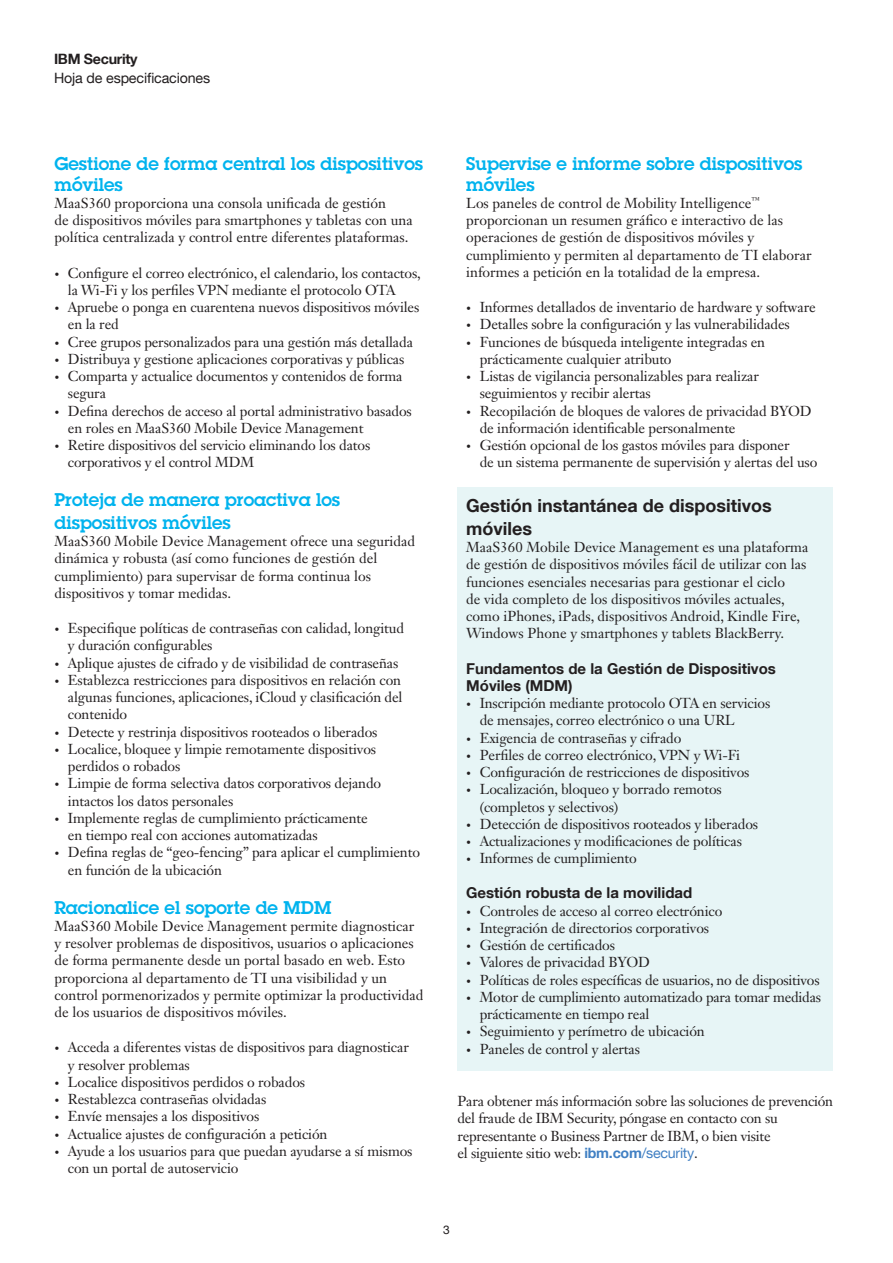
<style>
.page{position:relative;width:893px;height:1263px;background:#fff}
.page>*{position:absolute;margin:0;border:0;box-sizing:border-box;transform-origin:0 0}
._2A_head__color{font:600 18px/21px "Lubalin Graph Std";color:#00b3ee}
._2A_head__color-2{font:700 18px/22.5px "Helvetica Neue LT Com";color:#231f20}
._2B_sub_head_1__colo{font:700 15px/16.5px "Helvetica Neue LT Com";color:#231f20}
._2C_body{font:14.25px/17.2px "Janson Text LT Std";letter-spacing:-.01em;color:#231f20}
._0A_collateral_type{font:14.25px "Helvetica Neue LT Com";letter-spacing:-.01em;color:#231f20}
._0A_business_unit{font:700 14.25px "Helvetica Neue LT Com";letter-spacing:-.02em;color:#231f20}
._0B_industry_area{font:12px "Helvetica Neue LT Com";color:#231f20}
.s1{font-size:9.75px}
.s2{font-family:"Helvetica Neue LT Com";font-weight:700;color:#4180c3}
.s3{font-family:"Helvetica Neue LT Com";color:#4180c3}
</style>
<div class="page">
<div style="left:458px;top:487px;width:375px;height:583px;background:#e7f5f6"></div>
<p class="_0A_business_unit" style="left:54px;top:50px;width:85px">IBM Security</p>
<p class="_0A_collateral_type" style="left:54px;top:69px;width:158px">Hoja de especificaciones</p>
<p class="_2A_head__color" style="left:54px;top:152px;width:370px">Gestione de forma central los dispositivos móviles</p>
<p class="_2C_body" style="left:54px;top:194px;width:360px">MaaS360 proporciona una consola unificada de gestión<br>de dispositivos móviles para smartphones y tabletas con una política centralizada y control entre diferentes plataformas.</p>
<p class="_2C_body" style="left:68px;top:264px;width:354px;text-indent:-14px"><span class="s1">•</span> Configure el correo electrónico, el calendario, los contactos, la Wi-Fi y los perfiles VPN mediante el protocolo OTA</p>
<p class="_2C_body" style="left:68px;top:298px;width:353px;text-indent:-14px"><span class="s1">•</span> Apruebe o ponga en cuarentena nuevos dispositivos móviles en la red</p>
<p class="_2C_body" style="left:54px;top:333px;width:360px"><span class="s1">•</span> Cree grupos personalizados para una gestión más detallada</p>
<p class="_2C_body" style="left:54px;top:350px;width:351px"><span class="s1">•</span> Distribuya y gestione aplicaciones corporativas y públicas</p>
<p class="_2C_body" style="left:68px;top:367px;width:336px;text-indent:-14px"><span class="s1">•</span> Comparta y actualice documentos y contenidos de forma segura</p>
<p class="_2C_body" style="left:68px;top:402px;width:345px;text-indent:-14px"><span class="s1">•</span> Defina derechos de acceso al portal administrativo basados en roles en MaaS360 Mobile Device Management</p>
<p class="_2C_body" style="left:68px;top:436px;width:304px;text-indent:-14px"><span class="s1">•</span> Retire dispositivos del servicio eliminando los datos corporativos y el control MDM</p>
<p class="_2A_head__color" style="left:54px;top:488px;width:287px;line-height:22.5px">Proteja de manera proactiva los dispositivos móviles</p>
<p class="_2C_body" style="left:54px;top:532px;width:362px">MaaS360 Mobile Device Management ofrece una seguridad dinámica y robusta (así como funciones de gestión del cumplimiento) para supervisar de forma continua los dispositivos y tomar medidas.</p>
<p class="_2C_body" style="left:68px;top:619px;width:338px;text-indent:-14px"><span class="s1">•</span> Especifique políticas de contraseñas con calidad, longitud y duración configurables</p>
<p class="_2C_body" style="left:54px;top:654px;width:345px"><span class="s1">•</span> Aplique ajustes de cifrado y de visibilidad de contraseñas</p>
<p class="_2C_body" style="left:68px;top:671px;width:336px;text-align:justify;text-indent:-14px"><span class="s1">•</span> Establezca restricciones para dispositivos en relación con algunas funciones, aplicaciones, iCloud y clasificación del contenido</p>
<p class="_2C_body" style="left:54px;top:723px;width:325px"><span class="s1">•</span> Detecte y restrinja dispositivos rooteados o liberados</p>
<p class="_2C_body" style="left:68px;top:740px;width:310px;text-indent:-14px"><span class="s1">•</span> Localice, bloquee y limpie remotamente dispositivos perdidos o robados</p>
<p class="_2C_body" style="left:68px;top:775px;width:315px;text-indent:-14px"><span class="s1">•</span> Limpie de forma selectiva datos corporativos dejando intactos los datos personales</p>
<p class="_2C_body" style="left:68px;top:809px;width:301px;text-indent:-14px"><span class="s1">•</span> Implemente reglas de cumplimiento prácticamente en tiempo real con acciones automatizadas</p>
<p class="_2C_body" style="left:68px;top:844px;width:354px;text-indent:-14px"><span class="s1">•</span> Defina reglas de “geo-fencing” para aplicar el cumplimiento en función de la ubicación</p>
<p class="_2A_head__color" style="left:54px;top:896px;width:278px">Racionalice el soporte de MDM</p>
<p class="_2C_body" style="left:54px;top:917px;width:371px">MaaS360 Mobile Device Management permite diagnosticar y resolver problemas de dispositivos, usuarios o aplicaciones de forma permanente desde un portal basado en web. Esto proporciona al departamento de TI una visibilidad y un control pormenorizados y permite optimizar la productividad de los usuarios de dispositivos móviles.</p>
<p class="_2C_body" style="left:68px;top:1039px;width:342px;text-indent:-14px"><span class="s1">•</span> Acceda a diferentes vistas de dispositivos para diagnosticar y resolver problemas</p>
<p class="_2C_body" style="left:54px;top:1073px;width:252px"><span class="s1">•</span> Localice dispositivos perdidos o robados</p>
<p class="_2C_body" style="left:54px;top:1090px;width:213px"><span class="s1">•</span> Restablezca contraseñas olvidadas</p>
<p class="_2C_body" style="left:54px;top:1108px;width:206px"><span class="s1">•</span> Envíe mensajes a los dispositivos</p>
<p class="_2C_body" style="left:54px;top:1125px;width:275px"><span class="s1">•</span> Actualice ajustes de configuración a petición</p>
<p class="_2C_body" style="left:68px;top:1142px;width:346px;text-indent:-14px"><span class="s1">•</span> Ayude a los usuarios para que puedan ayudarse a sí mismos con un portal de autoservicio</p>
<p class="_2A_head__color" style="left:466px;top:152px;width:338px">Supervise e informe sobre dispositivos móviles</p>
<p class="_2C_body" style="left:466px;top:194px;width:347px">Los paneles de control de Mobility Intelligence<sup>™ </sup>proporcionan un resumen gráfico e interactivo de las operaciones de gestión de dispositivos móviles y cumplimiento y permiten al departamento de TI elaborar informes a petición en la totalidad de la empresa.</p>
<p class="_2C_body" style="left:466px;top:298px;width:351px"><span class="s1">•</span> Informes detallados de inventario de hardware y software</p>
<p class="_2C_body" style="left:466px;top:316px;width:325px"><span class="s1">•</span> Detalles sobre la configuración y las vulnerabilidades</p>
<p class="_2C_body" style="left:480px;top:333px;width:287px;text-indent:-14px"><span class="s1">•</span> Funciones de búsqueda inteligente integradas en prácticamente cualquier atributo</p>
<p class="_2C_body" style="left:480px;top:367px;width:281px;text-indent:-14px"><span class="s1">•</span> Listas de vigilancia personalizables para realizar seguimientos y recibir alertas</p>
<p class="_2C_body" style="left:480px;top:402px;width:333px;text-indent:-14px"><span class="s1">•</span> Recopilación de bloques de valores de privacidad BYOD de información identificable personalmente</p>
<p class="_2C_body" style="left:480px;top:436px;width:339px;text-indent:-14px"><span class="s1">•</span> Gestión opcional de los gastos móviles para disponer<br>de un sistema permanente de supervisión y alertas del uso</p>
<p class="_2A_head__color-2" style="left:466px;top:494px;width:307px">Gestión instantánea de dispositivos móviles</p>
<p class="_2C_body" style="left:466px;top:538px;width:344px">MaaS360 Mobile Device Management es una plataforma de gestión de dispositivos móviles fácil de utilizar con las funciones esenciales necesarias para gestionar el ciclo<br>de vida completo de los dispositivos móviles actuales, como iPhones, iPads, dispositivos Android, Kindle Fire, Windows Phone y smartphones y tablets BlackBerry.</p>
<p class="_2B_sub_head_1__colo" style="left:466px;top:660px;width:311px">Fundamentos de la Gestión de Dispositivos<br>Móviles (MDM)</p>
<p class="_2C_body" style="left:480px;top:694px;width:292px;text-indent:-14px"><span class="s1">•</span> Inscripción mediante protocolo OTA en servicios de mensajes, correo electrónico o una URL</p>
<p class="_2C_body" style="left:466px;top:729px;width:217px"><span class="s1">•</span> Exigencia de contraseñas y cifrado</p>
<p class="_2C_body" style="left:466px;top:746px;width:276px"><span class="s1">•</span> Perfiles de correo electrónico, VPN y Wi-Fi</p>
<p class="_2C_body" style="left:466px;top:763px;width:285px"><span class="s1">•</span> Configuración de restricciones de dispositivos</p>
<p class="_2C_body" style="left:480px;top:781px;width:244px;text-indent:-14px"><span class="s1">•</span> Localización, bloqueo y borrado remotos (completos y selectivos)</p>
<p class="_2C_body" style="left:466px;top:815px;width:293px"><span class="s1">•</span> Detección de dispositivos rooteados y liberados</p>
<p class="_2C_body" style="left:466px;top:832px;width:277px"><span class="s1">•</span> Actualizaciones y modificaciones de políticas</p>
<p class="_2C_body" style="left:466px;top:850px;width:172px"><span class="s1">•</span> Informes de cumplimiento</p>
<p class="_2B_sub_head_1__colo" style="left:466px;top:884px;width:228px">Gestión robusta de la movilidad</p>
<p class="_2C_body" style="left:466px;top:902px;width:258px"><span class="s1">•</span> Controles de acceso al correo electrónico</p>
<p class="_2C_body" style="left:466px;top:919px;width:244px"><span class="s1">•</span> Integración de directorios corporativos</p>
<p class="_2C_body" style="left:466px;top:936px;width:150px"><span class="s1">•</span> Gestión de certificados</p>
<p class="_2C_body" style="left:466px;top:953px;width:185px"><span class="s1">•</span> Valores de privacidad BYOD</p>
<p class="_2C_body" style="left:466px;top:971px;width:355px"><span class="s1">•</span> Políticas de roles específicas de usuarios, no de dispositivos</p>
<p class="_2C_body" style="left:480px;top:988px;width:343px;text-indent:-14px"><span class="s1">•</span> Motor de cumplimiento automatizado para tomar medidas prácticamente en tiempo real</p>
<p class="_2C_body" style="left:466px;top:1022px;width:240px"><span class="s1">•</span> Seguimiento y perímetro de ubicación</p>
<p class="_2C_body" style="left:466px;top:1040px;width:175px"><span class="s1">•</span> Paneles de control y alertas</p>
<p class="_2C_body" style="left:458px;top:1092px;width:377px">Para obtener más información sobre las soluciones de prevención del fraude de IBM Security, póngase en contacto con su representante o Business Partner de IBM, o bien visite<br>el siguiente sitio web: <span class="s2">ibm.com</span><span class="s3">/security</span>.</p>
<p class="_0B_industry_area" style="left:443px;top:1223px;width:8px">3</p>
</div>
